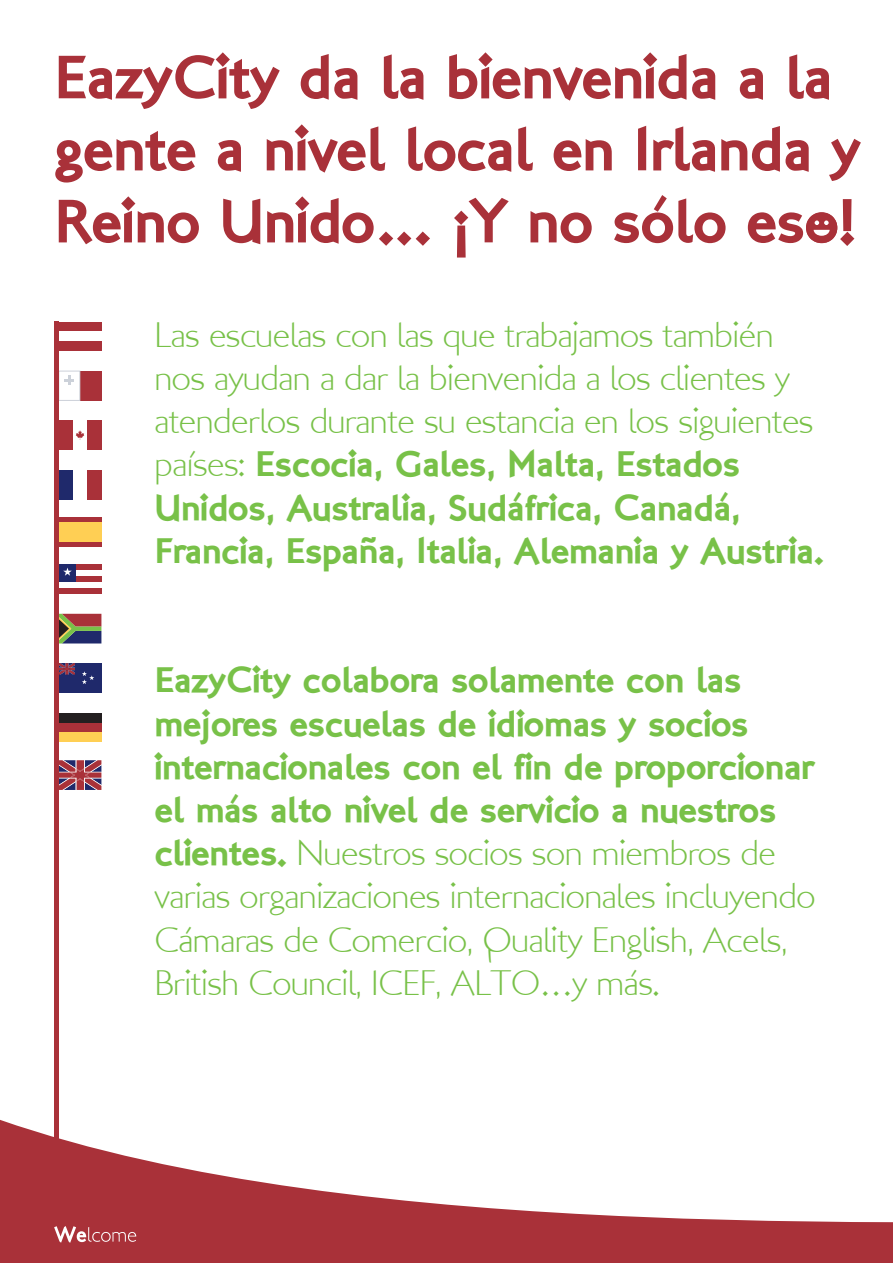
<style>
.page{position:relative;width:893px;height:1263px;background:#fff}
.page>*{position:absolute;margin:0;border:0;box-sizing:border-box;transform-origin:0 0}
.t1{font:60px/72px "London Two";letter-spacing:-.015em;color:#a93139}
.t2{font:36px/43.2px "London Two";letter-spacing:-.01em;color:#78c148}
.t3{font:36px/43.2px "London MM";letter-spacing:-.01em;color:#78c148}
.s1{font-family:"London Two"}
.s2{font-family:"London MM"}
</style>
<div class="page">
<svg style="left:0;top:1120px;width:893px;height:143px"></svg>
<div style="left:59px;top:322px;width:42px;height:9px;background:#a93139"></div>
<div style="left:59px;top:341px;width:42px;height:10px;background:#a93139"></div>
<div style="left:59px;top:713px;width:42px;height:9px;background:#231f20"></div>
<div style="left:59px;top:722px;width:42px;height:10px;background:#a93139"></div>
<div style="left:59px;top:732px;width:42px;height:10px;background:#ffcf54"></div>
<div style="left:59px;top:517px;width:42px;height:5px;background:#a93139"></div>
<div style="left:59px;top:542px;width:42px;height:5px;background:#a93139"></div>
<div style="left:87px;top:420px;width:14px;height:30px;background:#a93139"></div>
<div style="left:59px;top:420px;width:14px;height:30px;background:#a93139"></div>
<div style="left:87px;top:470px;width:14px;height:29px;background:#a93139"></div>
<div style="left:59px;top:470px;width:14px;height:29px;background:#1f296b"></div>
<div style="left:80px;top:371px;width:21px;height:30px;background:#a93139"></div>
<div style="left:59px;top:371px;width:21px;height:30px;background:#fff;border:1px solid #ccd1d9"></div>
<div style="left:59px;top:522px;width:42px;height:20px;background:#ffcf54"></div>
<div style="left:76px;top:564px;width:25px;height:6px;background:#a93139"></div>
<div style="left:76px;top:576px;width:25px;height:6px;background:#a93139"></div>
<div style="left:59px;top:588px;width:42px;height:6px;background:#a93139"></div>
<div style="left:59px;top:663px;width:42px;height:30px;background:#1f296b"></div>
<div style="left:59px;top:564px;width:17px;height:18px;background:#1f296b"></div>
<svg style="left:76px;top:430px;width:8px;height:10px"></svg>
<svg style="left:65px;top:375px;width:9px;height:10px"></svg>
<svg style="left:63px;top:568px;width:9px;height:8px"></svg>
<svg style="left:82px;top:671px;width:12px;height:13px"></svg>
<svg style="left:59px;top:614px;width:42px;height:29px"></svg>
<svg style="left:59px;top:760px;width:42px;height:30px"></svg>
<svg style="left:59px;top:663px;width:16px;height:11px"></svg>
<svg style="left:54px;top:1226px;width:82px;height:17px"></svg>
<div style="left:54px;top:322px;width:5px;height:825px;background:#a93139"></div>
<svg style="left:806px;top:212px;width:31px;height:31px"></svg>
<p class="t1" style="left:54px;top:41px;width:808px">EazyCity da la bienvenida a la gente a nivel local en Irlanda y<br>Reino Unido… ¡Y no sólo eso!</p>
<p class="t3" style="left:154px;top:314px;width:671px">Las escuelas con las que trabajamos también nos ayudan a dar la bienvenida a los clientes y atenderlos durante su estancia en los siguientes países: <span class="s1">Escocia, Gales, Malta, Estados Unidos, Australia, Sudáfrica, Canadá, Francia, España, Italia, Alemania y Austria.</span></p>
<p class="t2" style="left:154px;top:658px;width:662px">EazyCity colabora solamente con las mejores escuelas de idiomas y socios internacionales con el fin de proporcionar el más alto nivel de servicio a nuestros clientes. <span class="s2">Nuestros socios son miembros de varias organizaciones internacionales incluyendo Cámaras de Comercio, Quality English, Acels, British Council, ICEF, ALTO…y más.</span></p>
</div>
